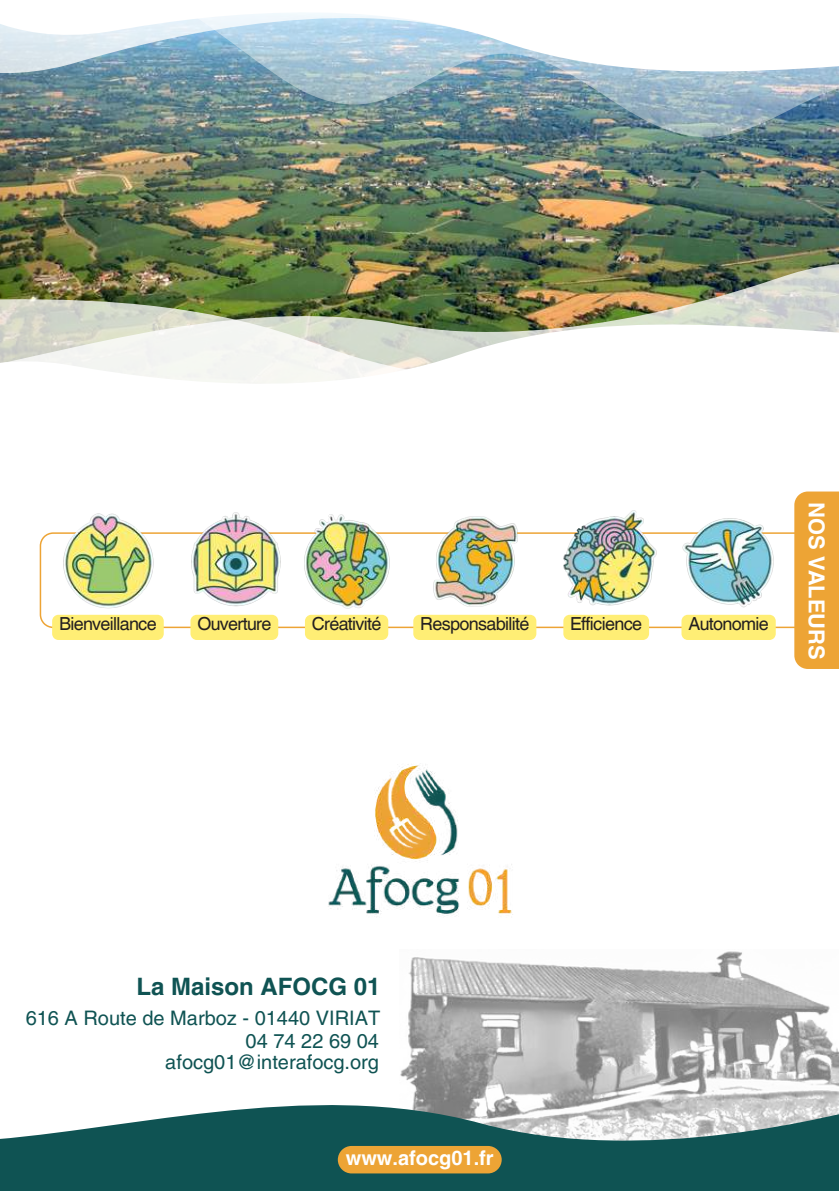
<style>
.page{position:relative;width:839px;height:1191px;background:#fff}
.page>*{position:absolute;margin:0;border:0;box-sizing:border-box;transform-origin:0 0}
.t1{font:700 24px "Helvetica LT Pro";color:#0f5353}
.t2{font:700 22px "Helvetica Hebrew";color:#fff}
.t3{font:20px/23.2px "Helvetica LT Pro";color:#0f5353;text-align:right}
.t4{font:700 20px "Helvetica LT Pro";color:#fff}
.t5{font:18px "Helvetica Hebrew";letter-spacing:-.035em;color:#231f20}
</style>
<div class="page">
<img style="left:0;top:242px;width:838px;height:48px">
<img style="left:0;top:13px;width:838px;height:229px">
<svg style="left:40px;top:532px;width:754px;height:96px"></svg>
<div style="left:794px;top:492px;width:44px;height:177px;background:#eda435"></div>
<img style="left:51px;top:513px;width:114px;height:105px">
<img style="left:179px;top:512px;width:113px;height:106px">
<img style="left:292px;top:514px;width:108px;height:101px">
<img style="left:425px;top:516px;width:99px;height:94px">
<img style="left:553px;top:510px;width:111px;height:106px">
<img style="left:673px;top:518px;width:110px;height:98px">
<img style="left:408px;top:951px;width:425px;height:96px">
<img style="left:328px;top:764px;width:185px;height:152px">
<svg style="left:0;top:1047px;width:838px;height:144px"></svg>
<svg style="left:0;top:290px;width:838px;height:213px"></svg>
<div style="left:52px;top:615px;width:112px;height:25px;background:#ffee75"></div>
<div style="left:190px;top:615px;width:88px;height:25px;background:#ffee75"></div>
<div style="left:305px;top:615px;width:83px;height:25px;background:#ffee75"></div>
<div style="left:413px;top:615px;width:123px;height:25px;background:#ffee75"></div>
<div style="left:563px;top:615px;width:86px;height:25px;background:#ffee75"></div>
<div style="left:681px;top:615px;width:94px;height:25px;background:#ffee75"></div>
<div style="left:338px;top:1146px;width:163px;height:27px;background:#eda435;border-radius:14px"></div>
<p class="t5" style="left:59px;top:618px;width:99px">Bienveillance</p>
<p class="t5" style="left:197px;top:618px;width:75px">Ouverture</p>
<p class="t5" style="left:312px;top:618px;width:71px">Créativité</p>
<p class="t5" style="left:420px;top:618px;width:111px">Responsabilité</p>
<p class="t5" style="left:570px;top:618px;width:73px">Efficience</p>
<p class="t5" style="left:688px;top:618px;width:82px">Autonomie</p>
<p class="t2" style="left:824px;top:502px;width:159px;rotate:90deg">NOS VALEURS</p>
<h1 class="t1" style="left:136px;top:978px;width:245px">La Maison AFOCG 01</h1>
<p class="t3" style="left:26px;top:1008px;width:356px">616 A Route de Marboz - 01440 VIRIAT<br>04 74 22 69 04</p>
<p class="t3" style="left:165px;top:1052px;width:215px">afocg01@interafocg.org</p>
<p class="t4" style="left:346px;top:1151px;width:149px">www.afocg01.fr</p>
</div>
